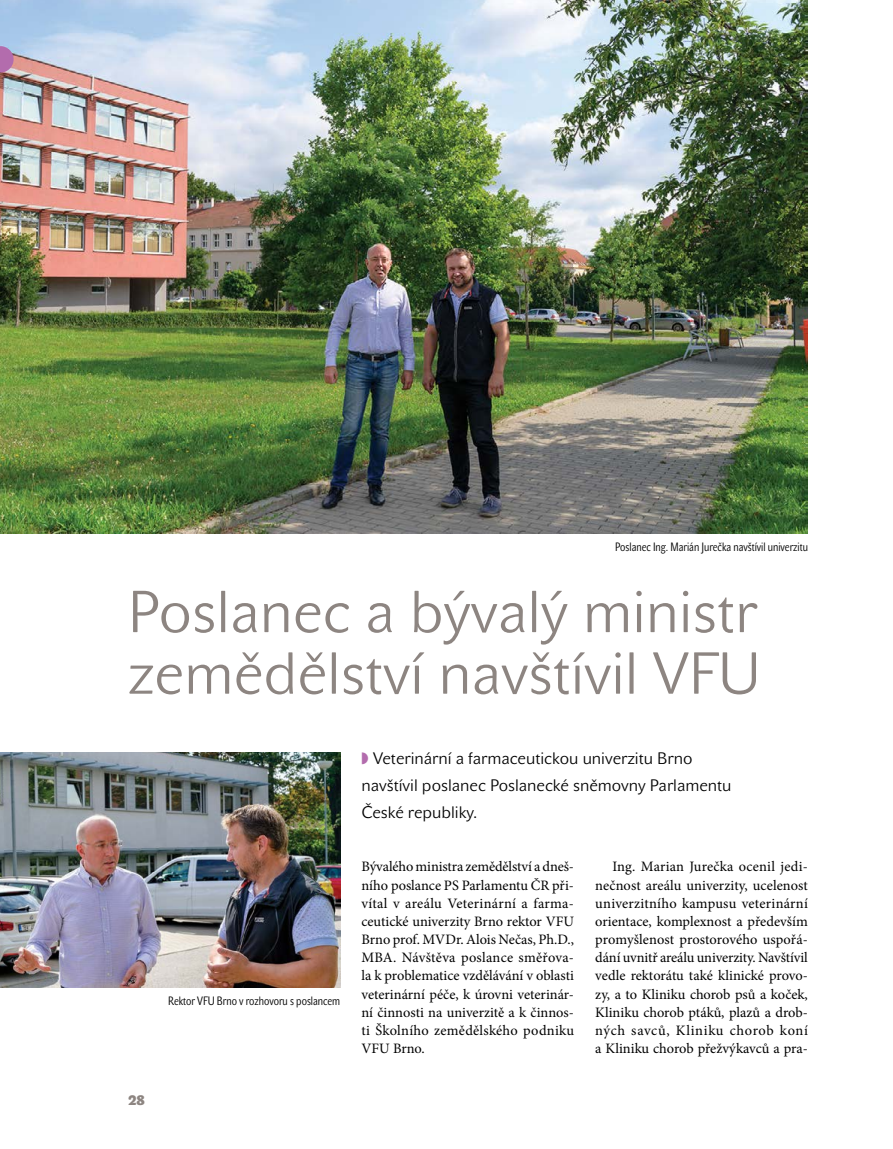
<style>
.page{position:relative;width:893px;height:1149px;background:#fff}
.page>*{position:absolute;margin:0;border:0;box-sizing:border-box;transform-origin:0 0}
.nad1{font:58.5px/61.5px "John Sans Lite Pro";color:#8d8581}
.perex{font:16.5px/27px "John Sans Lite Pro";color:#000}
.Normální{font:14.4px/18.1px "Minion Pro";letter-spacing:.005em;color:#000;text-align:justify}
.Normální_bez{font:14.4px/18.1px "Minion Pro";letter-spacing:.015em;color:#000;text-align:justify}
.t1{font:700 13.5px "John Sans Heavy Pro";color:#8d8581}
.popisek{font:12px "John Sans Cond Lite Pro";color:#000}
</style>
<div class="page">
<img style="left:0;top:0;width:808px;height:533px">
<img style="left:0;top:752px;width:340px;height:235px">
<svg style="left:0;top:46px;width:14px;height:26px"></svg>
<p class="popisek" style="left:615px;top:539px;width:194px">Poslanec Ing. Marián Jurečka navštívil univerzitu</p>
<p class="nad1" style="left:128px;top:581px;width:635px">Poslanec a bývalý ministr zemědělství navštívil VFU</p>
<p class="t1" style="left:128px;top:1092px;width:18px">28</p>
<p class="popisek" style="left:168px;top:993px;width:174px">Rektor VFU Brno v rozhovoru s poslancem</p>
<p class="perex" style="left:361px;top:744px;width:372px;text-indent:12px">Veterinární a farmaceutickou univerzitu Brno navštívil poslanec Poslanecké sněmovny Parlamentu<br>České republiky.</p>
<p class="Normální_bez" style="left:361px;top:857px;width:214px">Bývalého ministra zemědělství a dneš&shy;ního poslance PS Parlamentu ČR při&shy;vítal v areálu Veterinární a farma&shy;ceutické univerzity Brno rektor VFU Brno prof. MVDr. Alois Nečas, Ph.D., MBA. Návštěva poslance směřova&shy;la k problematice vzdělávání v oblasti veterinární péče, k úrovni veterinár&shy;ní činnosti na univerzitě a k činnos&shy;ti Školního zemědělského podniku VFU Brno.</p>
<p class="Normální" style="left:595px;top:857px;width:214px;text-indent:17px">Ing. Marian Jurečka ocenil jedi&shy;nečnost areálu univerzity, ucelenost univerzitního kampusu veterinární orientace, komplexnost a především promyšlenost prostorového uspořá&shy;dání uvnitř areálu univerzity. Navštívil vedle rektorátu také klinické provo&shy;zy, a to Kliniku chorob psů a koček, Kliniku chorob ptáků, plazů a drob&shy;ných savců, Kliniku chorob koní a Kliniku chorob přežvýkavců a pra-</p>
</div>
